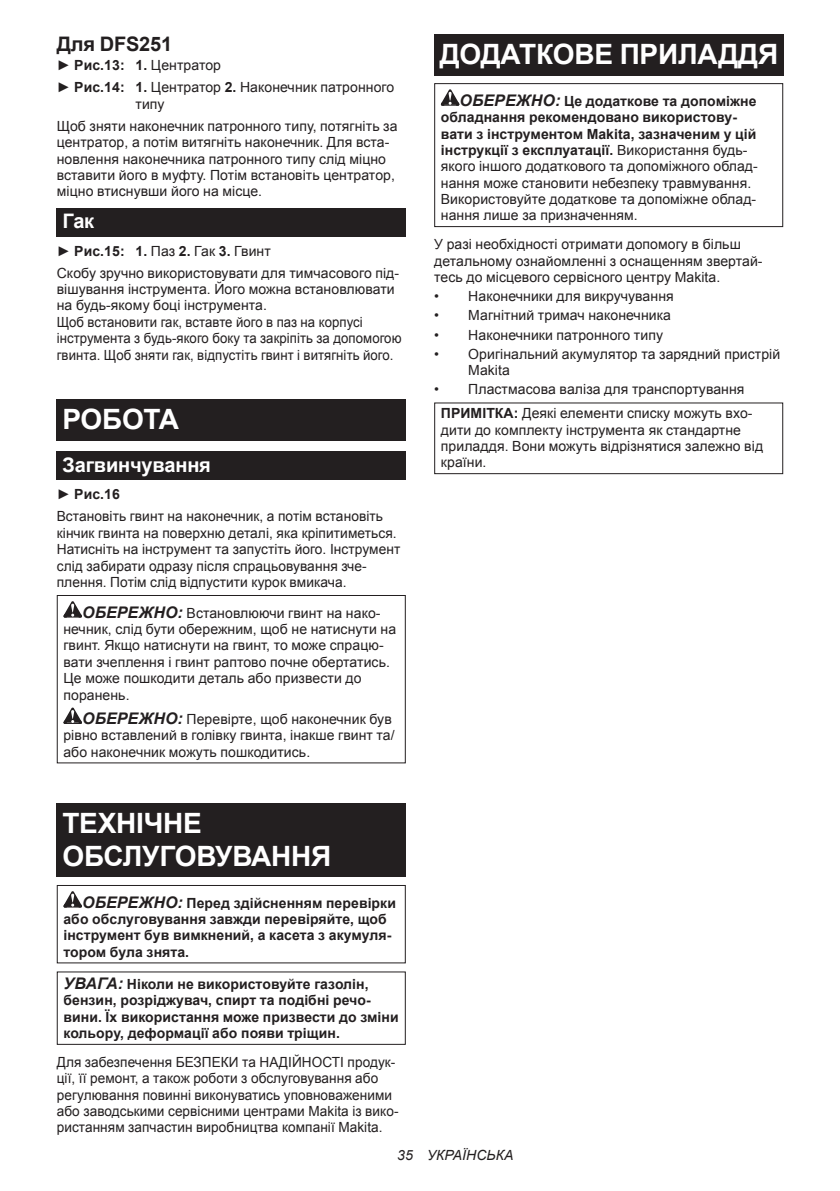
<style>
.page{position:relative;width:840px;height:1191px;background:#fff}
.page>*{position:absolute;margin:0;border:0;box-sizing:border-box;transform-origin:0 0}
.t1{font:700 28px/32.8px "Arial";letter-spacing:-.01em;color:#fff}
.t2{font:700 20px "Arial";letter-spacing:-.01em;color:#fff}
.t3{font:700 20px "Arial";letter-spacing:-.01em;color:#231f20}
.t4{font:14px/16.4px "Arial";letter-spacing:.005em;color:#231f20}
.t5{font:700 14px/16.4px "Arial";letter-spacing:.005em;color:#231f20}
.t6{font:italic 14px "Arial";letter-spacing:.005em;color:#231f20}
.s1{font-weight:700}
.s2{font-weight:700;font-style:italic;font-size:16px}
.s3{font-style:italic;font-size:16px}
</style>
<div class="page">
<div style="left:57px;top:208px;width:348px;height:28px;background:#231f20"></div>
<div style="left:57px;top:399px;width:348px;height:41px;background:#231f20"></div>
<div style="left:57px;top:451px;width:348px;height:29px;background:#231f20"></div>
<svg style="left:63px;top:601px;width:19px;height:16px"></svg>
<svg style="left:63px;top:707px;width:19px;height:17px"></svg>
<div style="left:57px;top:595px;width:348px;height:168px;border:1px solid #231f20"></div>
<div style="left:57px;top:803px;width:348px;height:74px;background:#231f20"></div>
<svg style="left:63px;top:891px;width:19px;height:16px"></svg>
<div style="left:57px;top:885px;width:348px;height:78px;border:1px solid #231f20"></div>
<div style="left:434px;top:34px;width:348px;height:41px;background:#231f20"></div>
<svg style="left:440px;top:89px;width:19px;height:17px"></svg>
<div style="left:434px;top:83px;width:348px;height:144px;border:1px solid #231f20"></div>
<div style="left:434px;top:402px;width:348px;height:72px;border:1px solid #231f20"></div>
<h2 class="t3" style="left:57px;top:31px;width:117px">Для DFS251</h2>
<p class="t4" style="left:57px;top:55px;width:339px;line-height:22px">► <span class="s1">Рис.13: 1.</span> Центратор<br>► <span class="s1">Рис.14: 1.</span> Центратор <span class="s1">2.</span> Наконечник патронного</p>
<p class="t4" style="left:57px;top:93px;width:342px;line-height:22px;text-indent:79px">типу<br>Щоб зняти наконечник патронного типу, потягніть за</p>
<p class="t4" style="left:57px;top:134px;width:339px">центратор, а потім витягніть наконечник. Для вста&shy;новлення наконечника патронного типу слід міцно вставити його в муфту. Потім встановіть центратор, міцно втиснувши його на місце.</p>
<h2 class="t2" style="left:62px;top:207px;width:33px">Гак</h2>
<p class="t4" style="left:57px;top:240px;width:344px;line-height:22px">► <span class="s1">Рис.15: 1.</span> Паз <span class="s1">2.</span> Гак <span class="s1">3.</span> Гвинт<br>Скобу зручно використовувати для тимчасового під-</p>
<p class="t4" style="left:57px;top:281px;width:346px">вішування інструмента. Його можна встановлювати на будь-якому боці інструмента.<br>Щоб встановити гак, вставте його в паз на корпусі інструмента з будь-якого боку та закріпіть за допомогою гвинта. Щоб зняти гак, відпустіть гвинт і витягніть його.</p>
<h1 class="t1" style="left:62px;top:403px;width:118px">РОБОТА</h1>
<h2 class="t2" style="left:62px;top:451px;width:150px">Загвинчування</h2>
<p class="t4" style="left:57px;top:483px;width:327px;line-height:22px">► <span class="s1">Рис.16<br></span>Встановіть гвинт на наконечник, а потім встановіть</p>
<p class="t4" style="left:57px;top:525px;width:345px">кінчик гвинта на поверхню деталі, яка кріпитиметься.<br>Натисніть на інструмент та запустіть його. Інструмент слід забирати одразу після спрацьовування зче&shy;плення. Потім слід відпустити курок вмикача.</p>
<p class="t4" style="left:63px;top:604px;width:334px;text-indent:19px"><span class="s2">ОБЕРЕЖНО:</span> Встановлюючи гвинт на нако&shy;нечник, слід бути обережним, щоб не натиснути на гвинт. Якщо натиснути на гвинт, то може спрацю&shy;вати зчеплення і гвинт раптово почне обертатись.<br>Це може пошкодити деталь або призвести до поранень.</p>
<p class="t4" style="left:63px;top:711px;width:332px;text-indent:19px"><span class="s2">ОБЕРЕЖНО:</span> Перевірте, щоб наконечник був рівно вставлений в голівку гвинта, інакше гвинт та/ або наконечник можуть пошкодитись.</p>
<h1 class="t1" style="left:62px;top:807px;width:270px">ТЕХНІЧНЕ<br>ОБСЛУГОВУВАННЯ</h1>
<p class="t5" style="left:63px;top:895px;width:334px;text-indent:19px"><span class="s3">ОБЕРЕЖНО:</span> Перед здійсненням перевірки або обслуговування завжди перевіряйте, щоб інструмент був вимкнений, а касета з акумуля&shy;тором була знята.</p>
<p class="t5" style="left:63px;top:976px;width:336px"><span class="s3">УВАГА:</span> Ніколи не використовуйте газолін, бензин, розріджувач, спирт та подібні речо&shy;вини. Їх використання може призвести до зміни кольору, деформації або появи тріщин.</p>
<p class="t4" style="left:57px;top:1054px;width:343px">Для забезпечення БЕЗПЕКИ та НАДІЙНОСТІ продук&shy;ції, її ремонт, а також роботи з обслуговування або регулювання повинні виконуватись уповноваженими або заводськими сервісними центрами Makita із вико&shy;ристанням запчастин виробництва компанії Makita.</p>
<h1 class="t1" style="left:439px;top:38px;width:339px">ДОДАТКОВЕ ПРИЛАДДЯ</h1>
<p class="t4" style="left:440px;top:93px;width:318px;text-indent:19px"><span class="s2">ОБЕРЕЖНО:</span> <span class="s1">Це додаткове та допоміжне обладнання рекомендовано використову&shy;вати з інструментом Makita, зазначеним у цій інструкції з експлуатації.</span> Використання будь&shy;якого іншого додаткового та допоміжного облад&shy;нання може становити небезпеку травмування.<br>Використовуйте додаткове та допоміжне облад&shy;нання лише за призначенням.</p>
<p class="t4" style="left:434px;top:236px;width:330px">У разі необхідності отримати допомогу в більш детальному ознайомленні з оснащенням звертай&shy;тесь до місцевого сервісного центру Makita.</p>
<p class="t4" style="left:434px;top:288px;width:241px">• Наконечники для викручування</p>
<p class="t4" style="left:434px;top:307px;width:238px">• Магнітний тримач наконечника</p>
<p class="t4" style="left:434px;top:326px;width:230px">• Наконечники патронного типу</p>
<p class="t4" style="left:468px;top:346px;width:313px;text-indent:-34px">• Оригінальний акумулятор та зарядний пристрій<br>Makita</p>
<p class="t4" style="left:434px;top:378px;width:319px;line-height:23.8px;text-align:center">• Пластмасова валіза для транспортування<br><span class="s1">ПРИМІТКА:</span> Деякі елементи списку можуть вхо-</p>
<p class="t4" style="left:440px;top:422px;width:323px">дити до комплекту інструмента як стандартне приладдя. Вони можуть відрізнятися залежно від країни.</p>
<p class="t6" style="left:397px;top:1146px;width:118px">35 УКРАЇНСЬКА</p>
</div>
